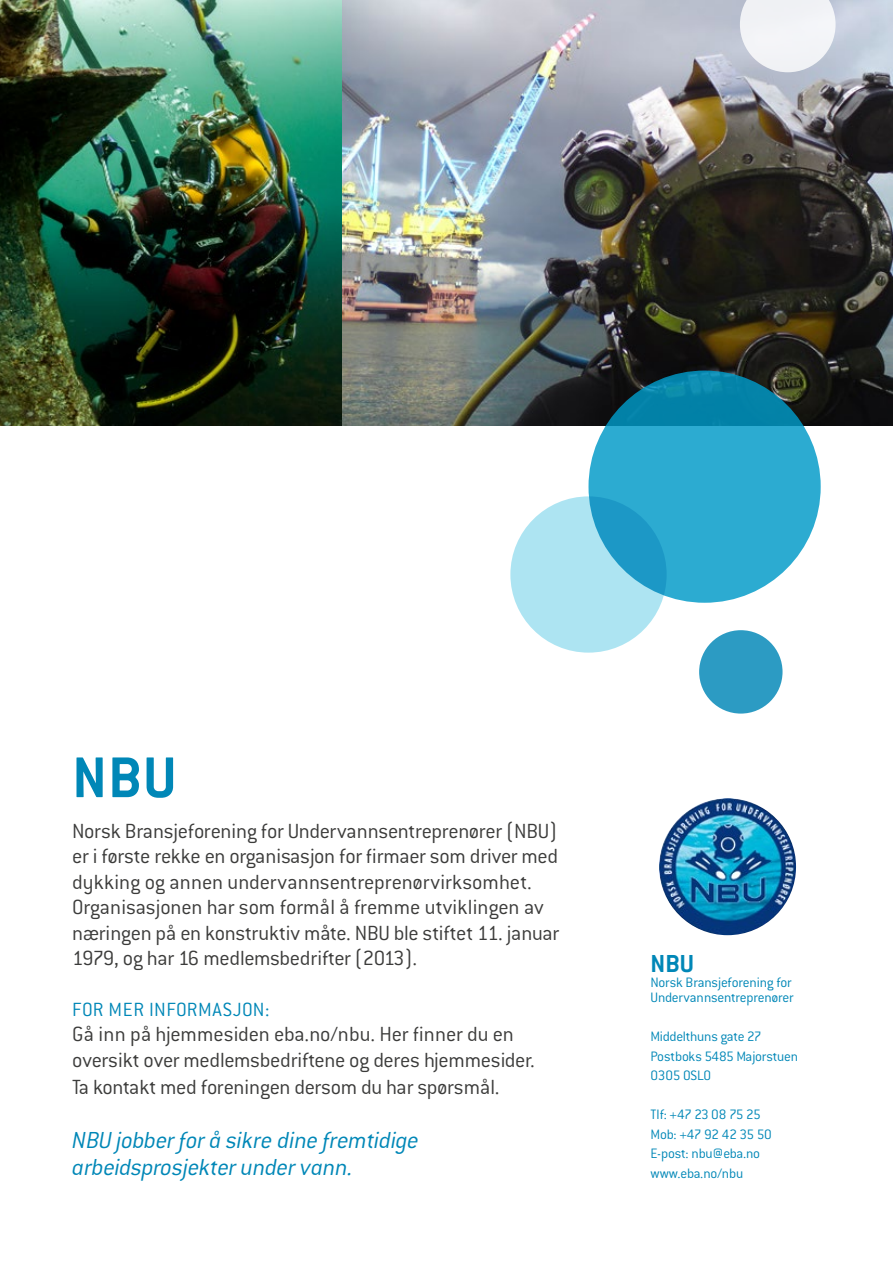
<style>
.page{position:relative;width:893px;height:1263px;background:#fff}
.page>*{position:absolute;margin:0;border:0;box-sizing:border-box;transform-origin:0 0}
.t1{font:700 63px "Conduit ITC";color:#0087b7}
.t2{font:700 27px "Conduit ITC";color:#0087b7}
.t3{font:italic 300 25.5px/27px "Conduit ITC";letter-spacing:-.015em;color:#0087b7}
.t4{font:300 22.5px/25.5px "Conduit ITC";letter-spacing:-.01em;color:#3c3c3b}
.t5{font:300 21px "Conduit ITC";letter-spacing:.03em;color:#0087b7}
.t6{font:300 15px/19.5px "Conduit ITC";letter-spacing:-.015em;color:#0087b7}
</style>
<div class="page">
<img style="left:341px;top:0;width:551px;height:425px">
<img style="left:0;top:0;width:341px;height:425px">
<svg style="left:588px;top:371px;width:233px;height:232px;fill:#2cabd1"></svg>
<svg style="left:740px;top:0;width:96px;height:72px"></svg>
<div style="left:699px;top:630px;width:83px;height:84px;background:#2c9bc3;border-radius:50%"></div>
<img style="left:659px;top:798px;width:137px;height:137px;border-radius:68px">
<svg style="left:510px;top:496px;width:157px;height:157px;fill:#ade4f2"></svg>
<h1 class="t1" style="left:72px;top:741px;width:106px">NBU</h1>
<p class="t4" style="left:72px;top:818px;width:488px">Norsk Bransjeforening for Undervannsentreprenører (NBU) er i første rekke en organisasjon for firmaer som driver med dykking og annen undervannsentreprenørvirksomhet.<br>Organisasjonen har som formål å fremme utviklingen av næringen på en konstruktiv måte. NBU ble stiftet 11. januar 1979, og har 16 medlemsbedrifter (2013).</p>
<p class="t5" style="left:72px;top:998px;width:199px">FOR MER INFORMASJON:</p>
<p class="t4" style="left:72px;top:1021px;width:464px;line-height:26.2px">Gå inn på hjemmesiden eba.no/nbu. Her finner du en oversikt over medlemsbedriftene og deres hjemmesider.<br>Ta kontakt med foreningen dersom du har spørsmål.</p>
<p class="t3" style="left:72px;top:1126px;width:349px">NBU jobber for å sikre dine fremtidige arbeidsprosjekter under vann.</p>
<p class="t2" style="left:651px;top:948px;width:45px">NBU</p>
<p class="t6" style="left:651px;top:975px;width:144px;line-height:15px">Norsk Bransjeforening for<br>Undervannsentreprenører</p>
<p class="t6" style="left:651px;top:1027px;width:149px">Middelthuns gate 27<br>Postboks 5485 Majorstuen<br>0305 OSLO</p>
<p class="t6" style="left:651px;top:1105px;width:123px">Tlf: +47 23 08 75 25<br>Mob: +47 92 42 35 50<br>E-post: nbu@eba.no www.eba.no/nbu</p>
</div>
